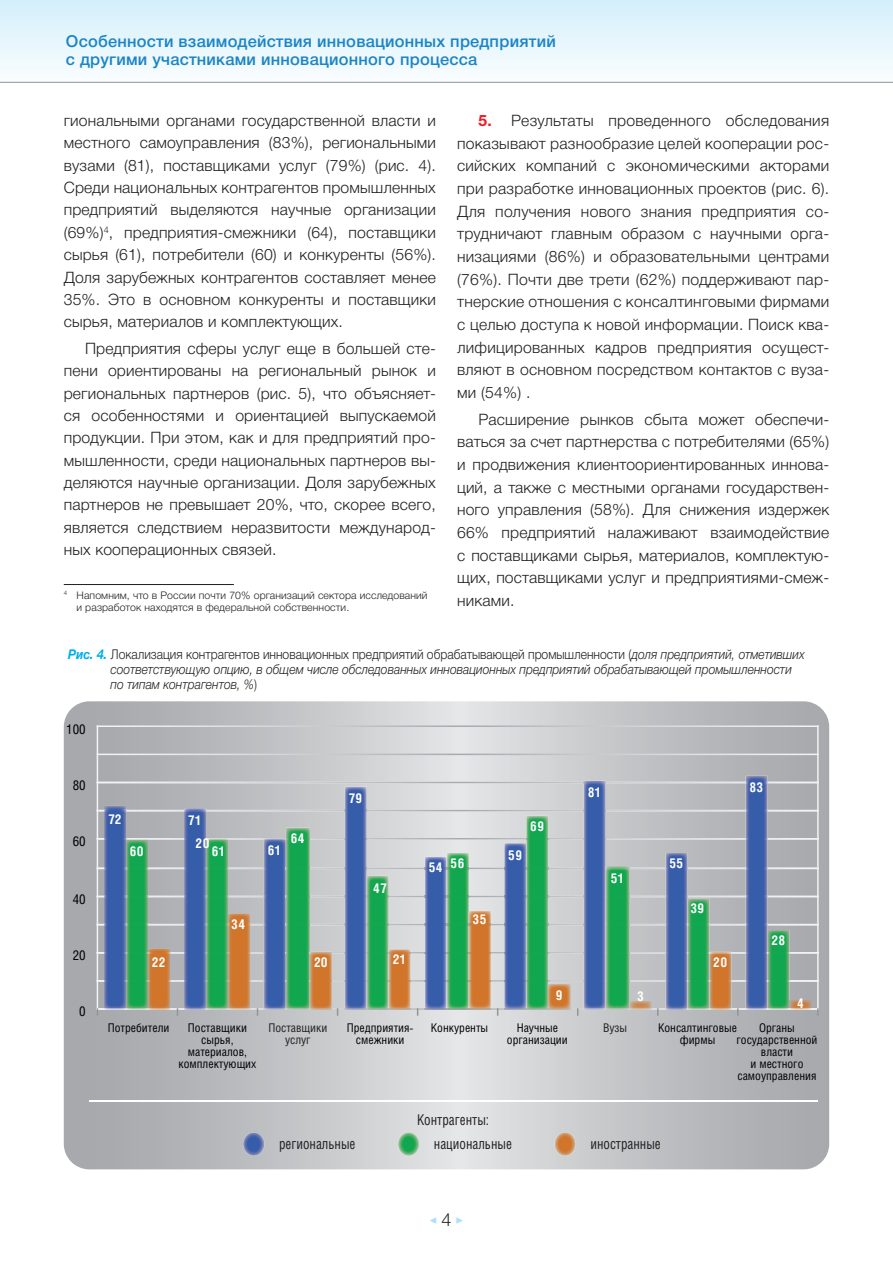
<style>
.page{position:relative;width:893px;height:1263px;background:#fff}
.page>*{position:absolute;margin:0;border:0;box-sizing:border-box;transform-origin:0 0}
.t1{font:500 16.5px/18px "Helvetica Neue Cyr";letter-spacing:.015em;color:#1b85c7}
.t2{font:300 15.75px/22.6px "Helvetica Neue Cyr";letter-spacing:.01em;color:#231f20;text-align:justify}
.t3{font:14.85px "Helios Cond";color:#231f20;scale:.91 1}
.t4{font:italic 300 13.5px/15px "Helvetica Neue Cyr";color:#231f20;scale:.9 1}
.t5{font:700 13.5px "Helios Cond";letter-spacing:.03em;color:#fff}
.t6{font:13.5px "Helios Cond";color:#000}
.t7{font:13.5px "Minion Pro";color:#aae0f9}
.t8{font:12px/12px "Helios Cond";color:#000;text-align:center}
.t9{font:12px/12px "Helios Cond";color:#231f20;text-align:center}
.t10{font:300 10.5px/12px "Helvetica Neue Cyr";letter-spacing:.01em;color:#231f20}
.s1{font-weight:700;color:#ee1d23}
.s2{font-weight:700;color:#00aeef}
.s3{font-style:normal}
.s4{font-family:"Helvetica Neue Cyr";font-weight:300;font-size:18px;color:#231f20}
</style>
<div class="page">
<div style="left:0;top:0;width:893px;height:89px;background:linear-gradient(to bottom,#d3effb,#fefefe)"></div>
<hr style="left:0;top:82px;width:893px;height:1px;background:#8f9194">
<svg style="left:64px;top:701px;width:765px;height:468px;background:#c1c2c5"></svg>
<svg style="left:98px;top:980px;width:719px;height:2px"></svg>
<hr style="left:97px;top:754px;width:721px;height:1px;background:#fff">
<hr style="left:97px;top:725px;width:721px;height:2px;background:#fff">
<hr style="left:97px;top:726px;width:1px;height:283px;background:#f2f3f4">
<hr style="left:817px;top:726px;width:2px;height:283px;background:#f2f3f4">
<svg style="left:97px;top:1008px;width:722px;height:7px;background:#c3c4c6"></svg>
<hr style="left:90px;top:1099px;width:728px;height:2px;background:#fff">
<img style="left:243px;top:1132px;width:21px;height:24px">
<img style="left:398px;top:1132px;width:21px;height:24px">
<img style="left:554px;top:1132px;width:22px;height:24px">
<img style="left:104px;top:806px;width:22px;height:204px">
<img style="left:104px;top:980px;width:22px;height:2px">
<img style="left:126px;top:840px;width:22px;height:170px">
<img style="left:148px;top:948px;width:22px;height:62px">
<img style="left:184px;top:808px;width:22px;height:202px">
<img style="left:184px;top:980px;width:22px;height:2px">
<img style="left:206px;top:839px;width:22px;height:171px">
<img style="left:228px;top:913px;width:22px;height:97px">
<img style="left:264px;top:839px;width:22px;height:171px">
<img style="left:264px;top:980px;width:22px;height:2px">
<img style="left:286px;top:828px;width:24px;height:182px">
<img style="left:310px;top:953px;width:22px;height:57px">
<img style="left:345px;top:787px;width:22px;height:223px">
<img style="left:345px;top:980px;width:22px;height:2px">
<img style="left:367px;top:876px;width:22px;height:134px">
<img style="left:389px;top:949px;width:22px;height:61px">
<img style="left:425px;top:856px;width:22px;height:154px">
<img style="left:425px;top:980px;width:22px;height:2px">
<img style="left:447px;top:853px;width:22px;height:157px">
<img style="left:469px;top:911px;width:22px;height:99px">
<img style="left:504px;top:843px;width:22px;height:167px">
<img style="left:504px;top:980px;width:22px;height:2px">
<img style="left:526px;top:815px;width:22px;height:195px">
<img style="left:548px;top:984px;width:22px;height:26px">
<img style="left:584px;top:781px;width:22px;height:229px">
<img style="left:584px;top:980px;width:22px;height:2px">
<img style="left:606px;top:866px;width:24px;height:144px">
<img style="left:630px;top:1001px;width:22px;height:9px">
<img style="left:666px;top:853px;width:22px;height:157px">
<img style="left:666px;top:980px;width:22px;height:2px">
<img style="left:688px;top:899px;width:21px;height:111px">
<img style="left:709px;top:953px;width:23px;height:57px">
<img style="left:745px;top:776px;width:23px;height:234px">
<img style="left:745px;top:980px;width:23px;height:2px">
<svg style="left:98px;top:924px;width:719px;height:1px"></svg>
<svg style="left:98px;top:896px;width:719px;height:1px"></svg>
<svg style="left:98px;top:868px;width:719px;height:1px"></svg>
<svg style="left:98px;top:838px;width:719px;height:1px"></svg>
<svg style="left:98px;top:810px;width:719px;height:1px"></svg>
<svg style="left:98px;top:782px;width:719px;height:1px"></svg>
<img style="left:768px;top:930px;width:21px;height:80px">
<svg style="left:98px;top:952px;width:719px;height:1px"></svg>
<img style="left:789px;top:1000px;width:23px;height:10px">
<hr style="left:64px;top:584px;width:170px;height:1px;background:#231f20">
<p class="t1" style="left:66px;top:33px;width:491px">Особенности взаимодействия инновационных предприятий с другими участниками инновационного процесса</p>
<p class="t2" style="left:64px;top:109px;width:374px">гиональными органами государственной власти и местного самоуправления (83%), региональными вузами (81), поставщиками услуг (79%) (рис. 4).<br>Среди национальных контрагентов промышленных предприятий выделяются научные организации (69%)<sup>4</sup>, предприятия-смежники (64), поставщики сырья (61), потребители (60) и конкуренты (56%).<br>Доля зарубежных контрагентов составляет менее 35%. Это в основном конкуренты и поставщики сырья, материалов и комплектующих.</p>
<p class="t2" style="left:64px;top:337px;width:374px;text-indent:21px">Предприятия сферы услуг еще в большей сте&shy;пени ориентированы на региональный рынок и региональных партнеров (рис. 5), что объясняет&shy;ся особенностями и ориентацией выпускаемой продукции. При этом, как и для предприятий про&shy;мышленности, среди национальных партнеров вы&shy;деляются научные организации. Доля зарубежных партнеров не превышает 20%, что, скорее всего, является следствием неразвитости международ&shy;ных кооперационных связей.</p>
<p class="t10" style="left:77px;top:589px;width:353px;text-indent:-13px"><sup>4</sup> Напомним, что в России почти 70% организаций сектора исследований и разработок находятся в федеральной собственности.</p>
<p class="t2" style="left:457px;top:109px;width:374px;text-indent:21px"><span class="s1">5.</span> Результаты проведенного обследования показывают разнообразие целей кооперации рос&shy;сийских компаний с экономическими акторами при разработке инновационных проектов (рис. 6).<br>Для получения нового знания предприятия со&shy;трудничают главным образом с научными орга&shy;низациями (86%) и образовательными центрами (76%). Почти две трети (62%) поддерживают пар&shy;тнерские отношения с консалтинговыми фирмами с целью доступа к новой информации. Поиск ква&shy;лифицированных кадров предприятия осущест&shy;вляют в основном посредством контактов с вуза&shy;ми (54%) .</p>
<p class="t2" style="left:457px;top:408px;width:374px;text-indent:21px">Расширение рынков сбыта может обеспечи&shy;ваться за счет партнерства с потребителями (65%) и продвижения клиентоориентированных иннова&shy;ций, а также с местными органами государствен&shy;ного управления (58%). Для снижения издержек 66% предприятий налаживают взаимодействие с поставщиками сырья, материалов, комплектую&shy;щих, поставщиками услуг и предприятиями-смеж&shy;никами.</p>
<p class="t4" style="left:111px;top:646px;width:773px;text-indent:-43px"><span class="s2">Рис. 4.</span> <span class="s3">Локализация контрагентов инновационных предприятий обрабатывающей промышленности (</span>доля предприятий, отметивших соответствующую опцию, в общем числе обследованных инновационных предприятий обрабатывающей промышленности по типам контрагентов, %<span class="s3">)</span></p>
<p class="t6" style="left:66px;top:721px;width:21px">100</p>
<p class="t6" style="left:73px;top:777px;width:14px">80</p>
<p class="t6" style="left:73px;top:833px;width:14px">60</p>
<p class="t6" style="left:73px;top:891px;width:14px">40</p>
<p class="t6" style="left:73px;top:947px;width:14px">20</p>
<p class="t6" style="left:79px;top:1003px;width:8px">0</p>
<p class="t5" style="left:349px;top:790px;width:15px">79</p>
<p class="t5" style="left:588px;top:784px;width:15px">81</p>
<p class="t5" style="left:749px;top:779px;width:16px">83</p>
<p class="t5" style="left:108px;top:811px;width:15px">72</p>
<p class="t5" style="left:188px;top:812px;width:15px">71</p>
<p class="t5" style="left:530px;top:818px;width:15px">69</p>
<p class="t5" style="left:196px;top:835px;width:16px">20</p>
<p class="t5" style="left:130px;top:843px;width:15px">60</p>
<p class="t5" style="left:212px;top:843px;width:15px">61</p>
<p class="t5" style="left:268px;top:842px;width:15px">61</p>
<p class="t5" style="left:291px;top:830px;width:15px">64</p>
<p class="t5" style="left:373px;top:880px;width:15px">47</p>
<p class="t5" style="left:429px;top:857px;width:37px">54 56</p>
<p class="t5" style="left:508px;top:847px;width:15px">59</p>
<p class="t5" style="left:611px;top:870px;width:15px">51</p>
<p class="t5" style="left:669px;top:855px;width:15px">55</p>
<p class="t5" style="left:231px;top:916px;width:15px">34</p>
<p class="t5" style="left:473px;top:911px;width:15px">35</p>
<p class="t5" style="left:690px;top:900px;width:15px">39</p>
<p class="t5" style="left:771px;top:932px;width:16px">28</p>
<p class="t5" style="left:152px;top:954px;width:16px">22</p>
<p class="t5" style="left:314px;top:954px;width:15px">20</p>
<p class="t5" style="left:393px;top:951px;width:15px">21</p>
<p class="t5" style="left:713px;top:954px;width:16px">20</p>
<p class="t5" style="left:556px;top:987px;width:8px">9</p>
<p class="t5" style="left:637px;top:988px;width:8px">3</p>
<p class="t5" style="left:797px;top:995px;width:8px">4</p>
<p class="t8" style="left:736px;top:1021px;width:83px">Органы государственной власти<br>и местного самоуправления</p>
<p class="t8" style="left:108px;top:1021px;width:63px">Потребители</p>
<p class="t8" style="left:178px;top:1021px;width:79px">Поставщики сырья, материалов, комплектующих</p>
<p class="t8" style="left:347px;top:1021px;width:68px">Предприятия&shy;смежники</p>
<p class="t8" style="left:517px;top:1021px;width:43px">Научные</p>
<p class="t9" style="left:603px;top:1021px;width:26px">Вузы</p>
<p class="t9" style="left:268px;top:1021px;width:60px">Поставщики услуг</p>
<p class="t8" style="left:431px;top:1021px;width:59px">Конкуренты</p>
<p class="t8" style="left:658px;top:1021px;width:80px">Консалтинговые фирмы</p>
<p class="t8" style="left:507px;top:1033px;width:62px">организации</p>
<p class="t3" style="left:417px;top:1111px;width:81px">Контрагенты:</p>
<p class="t3" style="left:279px;top:1135px;width:86px">региональные</p>
<p class="t3" style="left:434px;top:1135px;width:87px">национальные</p>
<p class="t3" style="left:590px;top:1135px;width:79px">иностранные</p>
<p class="t7" style="left:429px;top:1211px;width:36px">◀<span class="s4">4</span>▶</p>
</div>
